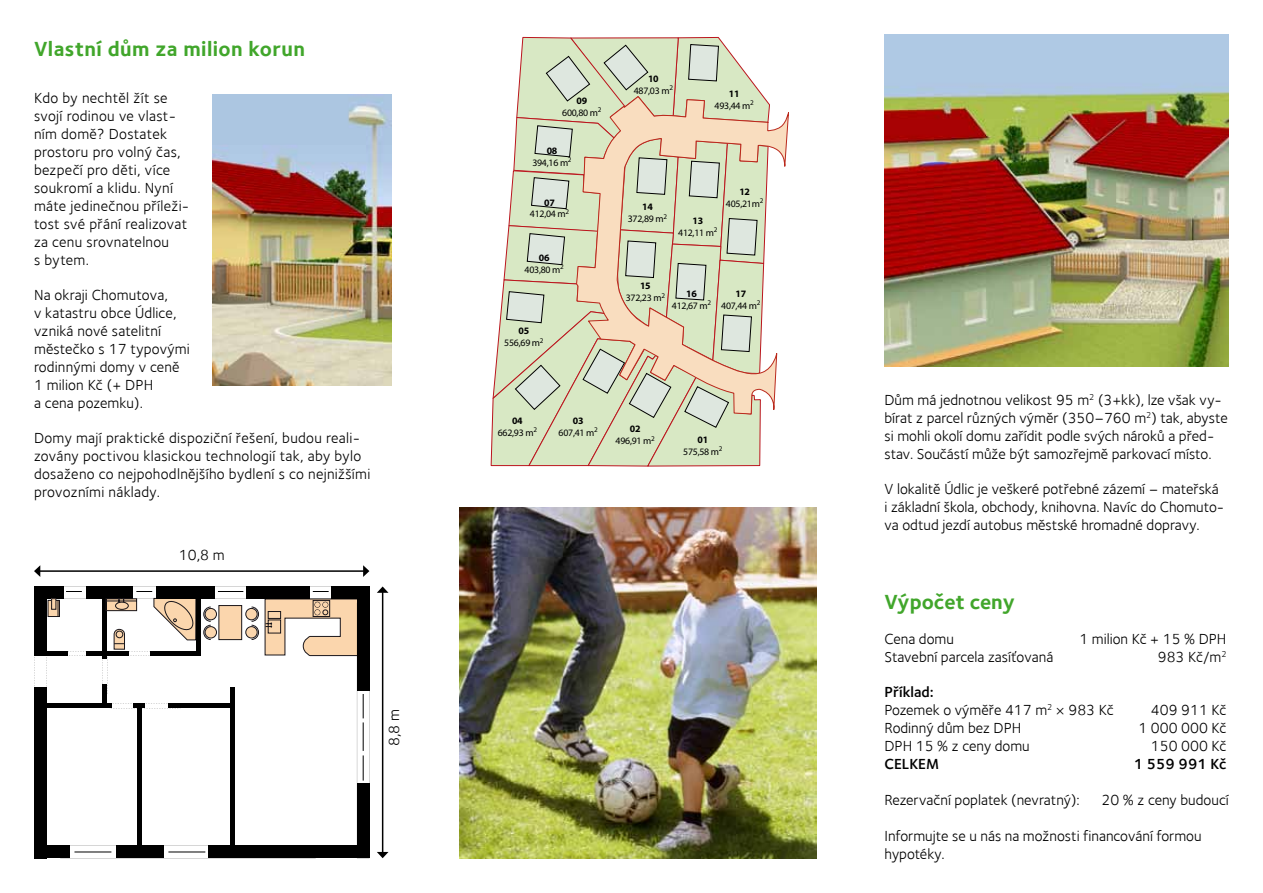
<style>
.page{position:relative;width:1263px;height:893px;background:#fff}
.page>*{position:absolute;margin:0;border:0;box-sizing:border-box;transform-origin:0 0}
.t1{font:21px "Foundry Sterling Bold CE";letter-spacing:.02em;color:#41a62b}
.t2{font:21px "Foundry Sterling Bold CE";color:#41a62b}
.t3{font:15px/18px "Foundry Sterling Book CE";color:#000}
.t4{font:15px/18px "Foundry Sterling Book CE";letter-spacing:.02em;color:#000}
.t5{font:15px "Foundry Sterling Demi CE";color:#000}
.t6{font:9.9px/11.9px "Myriad Pro";letter-spacing:-.025em;color:#000;text-align:center}
.s1{font-weight:700}
</style>
<div class="page">
<img style="left:459px;top:507px;width:357px;height:352px">
<img style="left:884px;top:34px;width:345px;height:333px">
<svg style="left:34px;top:586px;width:335px;height:272px"></svg>
<hr style="left:40px;top:570px;width:324px;height:2px;background:#000">
<svg style="left:34px;top:565px;width:6px;height:12px"></svg>
<svg style="left:363px;top:565px;width:6px;height:12px"></svg>
<hr style="left:382px;top:592px;width:1px;height:261px;background:#000">
<svg style="left:377px;top:586px;width:11px;height:7px"></svg>
<svg style="left:377px;top:852px;width:11px;height:6px"></svg>
<svg style="left:775px;top:112px;width:14px;height:283px"></svg>
<svg style="left:490px;top:37px;width:285px;height:430px;background:#dcdcc3"></svg>
<img style="left:213px;top:95px;width:178px;height:291px">
<h1 class="t1" style="left:34px;top:35px;width:272px">Vlastní dům za milion korun</h1>
<p class="t4" style="left:34px;top:90px;width:157px">Kdo by nechtěl žít se svojí rodinou ve vlast&shy;ním domě? Dostatek prostoru pro volný čas, bezpečí pro děti, více soukromí a klidu. Nyní máte jedinečnou příleži&shy;tost své přání realizovat za cenu srovnatelnou<br>s bytem.</p>
<p class="t3" style="left:34px;top:287px;width:157px">Na okraji Chomutova,<br>v katastru obce Údlice, vzniká nové satelitní městečko s 17 typovými rodinnými domy v ceně<br>1 milion Kč (+ DPH<br>a cena pozemku).</p>
<p class="t4" style="left:34px;top:430px;width:338px">Domy mají praktické dispoziční řešení, budou reali&shy;zovány poctivou klasickou technologií tak, aby bylo dosaženo co nejpohodlnějšího bydlení s co nejnižšími provozními náklady.</p>
<p class="t3" style="left:179px;top:546px;width:47px">10,8 m</p>
<p class="t3" style="left:385px;top:746px;width:38px;rotate:-90deg">8,8 m</p>
<p class="t6" style="left:562px;top:95px;width:41px"><span class="s1">09<br></span>600,80 m<sup>2</sup></p>
<p class="t6" style="left:532px;top:145px;width:41px"><span class="s1">08<br></span>394,16 m<sup>2</sup></p>
<p class="t6" style="left:530px;top:196px;width:41px"><span class="s1">07<br></span>412,04 m<sup>2</sup></p>
<p class="t6" style="left:525px;top:252px;width:41px"><span class="s1">06<br></span>403,80 m<sup>2</sup></p>
<p class="t6" style="left:504px;top:325px;width:41px"><span class="s1">05<br></span>556,69 m<sup>2</sup></p>
<p class="t6" style="left:634px;top:73px;width:41px"><span class="s1">10<br></span>487,03 m<sup>2</sup></p>
<p class="t6" style="left:715px;top:87px;width:41px"><span class="s1">11<br></span>493,44 m<sup>2</sup></p>
<p class="t6" style="left:628px;top:201px;width:41px"><span class="s1">14<br></span>372,89 m<sup>2</sup></p>
<p class="t6" style="left:678px;top:214px;width:41px"><span class="s1">13<br></span>412,11 m<sup>2</sup></p>
<p class="t6" style="left:726px;top:185px;width:39px"><span class="s1">12<br></span>405,21m<sup>2</sup></p>
<p class="t6" style="left:626px;top:280px;width:41px"><span class="s1">15<br></span>372,23 m<sup>2</sup></p>
<p class="t6" style="left:672px;top:287px;width:41px"><span class="s1">16<br></span>412,67 m<sup>2</sup></p>
<p class="t6" style="left:721px;top:288px;width:41px"><span class="s1">17<br></span>407,44 m<sup>2</sup></p>
<p class="t6" style="left:498px;top:414px;width:41px"><span class="s1">04<br></span>662,93 m<sup>2</sup></p>
<p class="t6" style="left:559px;top:414px;width:41px"><span class="s1">03<br></span>607,41 m<sup>2</sup></p>
<p class="t6" style="left:616px;top:423px;width:41px"><span class="s1">02<br></span>496,91 m<sup>2</sup></p>
<p class="t6" style="left:683px;top:434px;width:41px"><span class="s1">01<br></span>575,58 m<sup>2</sup></p>
<p class="t3" style="left:884px;top:391px;width:345px">Dům má jednotnou velikost 95 m<sup>2</sup> (3+kk), lze však vy&shy;bírat z parcel různých výměr (350–760 m<sup>2</sup>) tak, abyste si mohli okolí domu zařídit podle svých nároků a před&shy;stav. Součástí může být samozřejmě parkovací místo.</p>
<p class="t3" style="left:884px;top:480px;width:341px">V lokalitě Údlic je veškeré potřebné zázemí – mateřská i základní škola, obchody, knihovna. Navíc do Chomuto&shy;va odtud jezdí autobus městské hromadné dopravy.</p>
<h1 class="t2" style="left:884px;top:589px;width:132px">Výpočet ceny</h1>
<p class="t3" style="left:884px;top:630px;width:71px">Cena domu</p>
<p class="t3" style="left:1079px;top:630px;width:149px">1 milion Kč + 15 % DPH</p>
<p class="t3" style="left:884px;top:648px;width:170px">Stavební parcela zasíťovaná</p>
<p class="t3" style="left:1158px;top:648px;width:70px">983 Kč/m<sup>2</sup></p>
<p class="t5" style="left:884px;top:683px;width:51px">Příklad:</p>
<p class="t3" style="left:884px;top:701px;width:231px">Pozemek o výměře 417 m<sup>2</sup> × 983 Kč</p>
<p class="t3" style="left:1151px;top:701px;width:77px">409 911 Kč</p>
<p class="t3" style="left:884px;top:719px;width:138px">Rodinný dům bez DPH</p>
<p class="t3" style="left:1138px;top:719px;width:90px">1 000 000 Kč</p>
<p class="t3" style="left:884px;top:737px;width:147px">DPH 15 % z ceny domu</p>
<p class="t3" style="left:1151px;top:737px;width:77px">150 000 Kč</p>
<p class="t5" style="left:884px;top:755px;width:56px">CELKEM</p>
<p class="t5" style="left:1134px;top:755px;width:94px">1 559 991 Kč</p>
<p class="t3" style="left:884px;top:791px;width:197px">Rezervační poplatek (nevratný):</p>
<p class="t3" style="left:1101px;top:791px;width:129px">20 % z ceny budoucí</p>
<p class="t3" style="left:884px;top:827px;width:319px">Informujte se u nás na možnosti financování formou hypotéky.</p>
</div>
